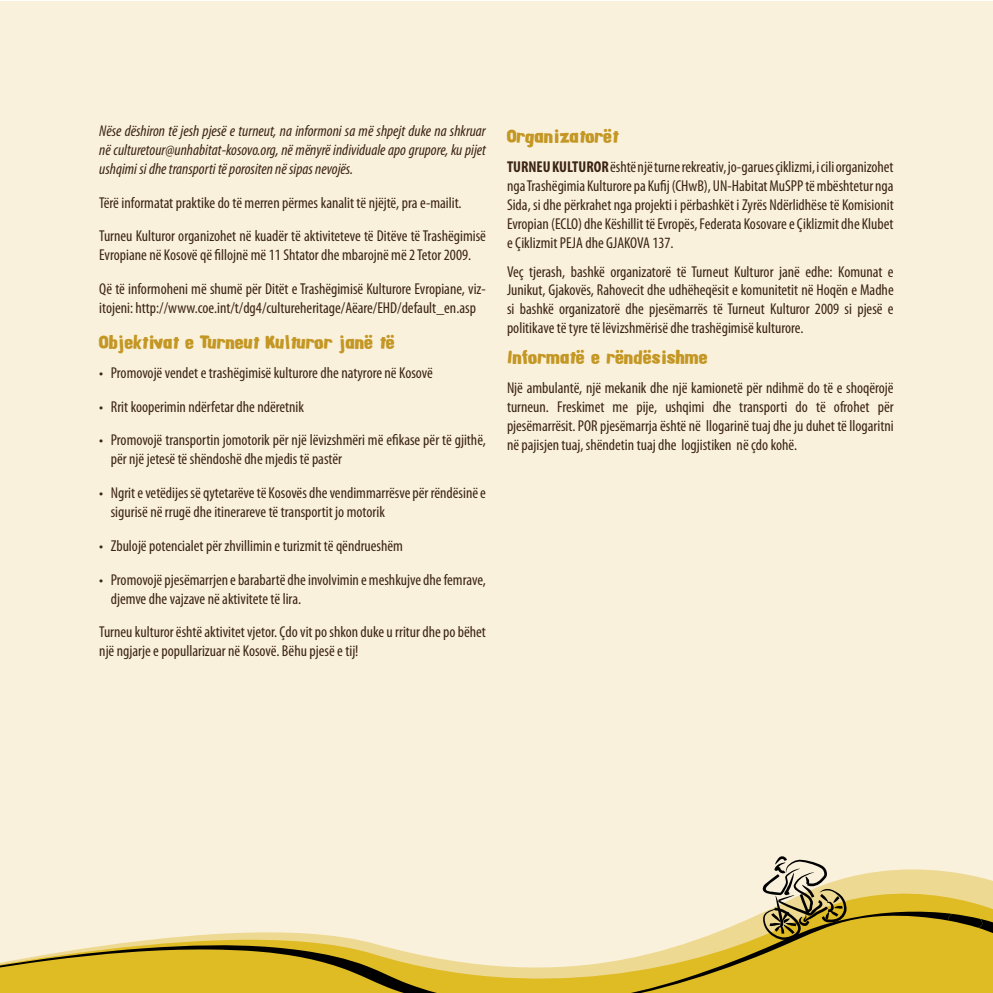
<style>
.page{position:relative;width:993px;height:993px;background:#fff}
.page>*{position:absolute;margin:0;border:0;box-sizing:border-box;transform-origin:0 0}
.t1{font:17.5px "Alpha Fridge Magnets";color:#c49724}
.t2{font:condensed 15.75px/18.9px "Myriad Pro";color:#3c2415}
.t3{font:italic condensed 15.75px/18.9px "Myriad Pro";color:#3c2415;text-align:justify}
.s1{font-weight:700}
</style>
<div class="page">
<div style="left:0;top:1px;width:992px;height:991px;background:#f9f1db"></div>
<svg style="left:847px;top:869px;width:145px;height:41px;background:#ead277"></svg>
<svg style="left:728px;top:910px;width:264px;height:18px;background:#bca23c"></svg>
<svg style="left:947px;top:913px;width:36px;height:14px"></svg>
<svg style="left:0;top:928px;width:992px;height:64px;fill:#dfbb24"></svg>
<svg style="left:756px;top:856px;width:91px;height:83px"></svg>
<p class="t3" style="left:99px;top:121px;width:388px">Nëse dëshiron të jesh pjesë e turneut, na informoni sa më shpejt duke na shkruar në culturetour@unhabitat-kosovo.org, në mënyrë individuale apo grupore, ku pijet ushqimi si dhe transporti të porositen në sipas nevojës.</p>
<p class="t2" style="left:99px;top:185px;width:388px;line-height:33.8px">Tërë informatat praktike do të merren përmes kanalit të njëjtë, pra e-mailit.<br>Turneu Kulturor organizohet në kuadër të aktiviteteve të Ditëve të Trashëgimisë</p>
<p class="t2" style="left:99px;top:238px;width:388px;line-height:33.8px">Evropiane në Kosovë që fillojnë më 11 Shtator dhe mbarojnë më 2 Tetor 2009.<br>Që të informoheni më shumë për Ditët e Trashëgimisë Kulturore Evropiane, viz-</p>
<p class="t2" style="left:99px;top:298px;width:378px">itojeni: http://www.coe.int/t/dg4/cultureheritage/Aëare/EHD/default_en.asp</p>
<p class="t1" style="left:99px;top:330px;width:297px">Objektivat e Turneut Kulturor janë të</p>
<p class="t2" style="left:99px;top:363px;width:335px">• Promovojë vendet e trashëgimisë kulturore dhe natyrore në Kosovë</p>
<p class="t2" style="left:99px;top:396px;width:206px">• Rrit kooperimin ndërfetar dhe ndëretnik</p>
<p class="t2" style="left:111px;top:430px;width:376px;text-indent:-11px">• Promovojë transportin jomotorik për një lëvizshmëri më efikase për të gjithë, për një jetesë të shëndoshë dhe mjedis të pastër</p>
<p class="t2" style="left:111px;top:483px;width:376px;text-indent:-11px">• Ngrit e vetëdijes së qytetarëve të Kosovës dhe vendimmarrësve për rëndësinë e sigurisë në rrugë dhe itinerareve të transportit jo motorik</p>
<p class="t2" style="left:99px;top:536px;width:305px">• Zbulojë potencialet për zhvillimin e turizmit të qëndrueshëm</p>
<p class="t2" style="left:111px;top:569px;width:376px;text-indent:-11px">• Promovojë pjesëmarrjen e barabartë dhe involvimin e meshkujve dhe femrave, djemve dhe vajzave në aktivitete të lira.</p>
<p class="t2" style="left:99px;top:622px;width:388px">Turneu kulturor është aktivitet vjetor. Çdo vit po shkon duke u rritur dhe po bëhet një ngjarje e popullarizuar në Kosovë. Bëhu pjesë e tij!</p>
<p class="t1" style="left:507px;top:124px;width:113px">Organizatorët</p>
<p class="t2" style="left:507px;top:157px;width:388px;text-align:justify"><span class="s1">TURNEU KULTUROR</span> është një turne rekreativ, jo-garues çiklizmi, i cili organizohet nga Trashëgimia Kulturore pa Kufij (CHwB), UN-Habitat MuSPP të mbështetur nga Sida, si dhe përkrahet nga projekti i përbashkët i Zyrës Ndërlidhëse të Komisionit Evropian (ECLO) dhe Këshillit të Evropës, Federata Kosovare e Çiklizmit dhe Klubet e Çiklizmit PEJA dhe GJAKOVA 137.</p>
<p class="t2" style="left:507px;top:261px;width:388px;text-align:justify">Veç tjerash, bashkë organizatorë të Turneut Kulturor janë edhe: Komunat e Junikut, Gjakovës, Rahovecit dhe udhëheqësit e komunitetit në Hoqën e Madhe si bashkë organizatorë dhe pjesëmarrës të Turneut Kulturor 2009 si pjesë e politikave të tyre të lëvizshmërisë dhe trashëgimisë kulturore.</p>
<p class="t1" style="left:507px;top:345px;width:202px">Informatë e rëndësishme</p>
<p class="t2" style="left:507px;top:378px;width:388px;text-align:justify">Një ambulantë, një mekanik dhe një kamionetë për ndihmë do të e shoqërojë turneun. Freskimet me pije, ushqimi dhe transporti do të ofrohet për pjesëmarrësit. POR pjesëmarrja është në llogarinë tuaj dhe ju duhet të llogaritni në pajisjen tuaj, shëndetin tuaj dhe logjistiken në çdo kohë.</p>
</div>
